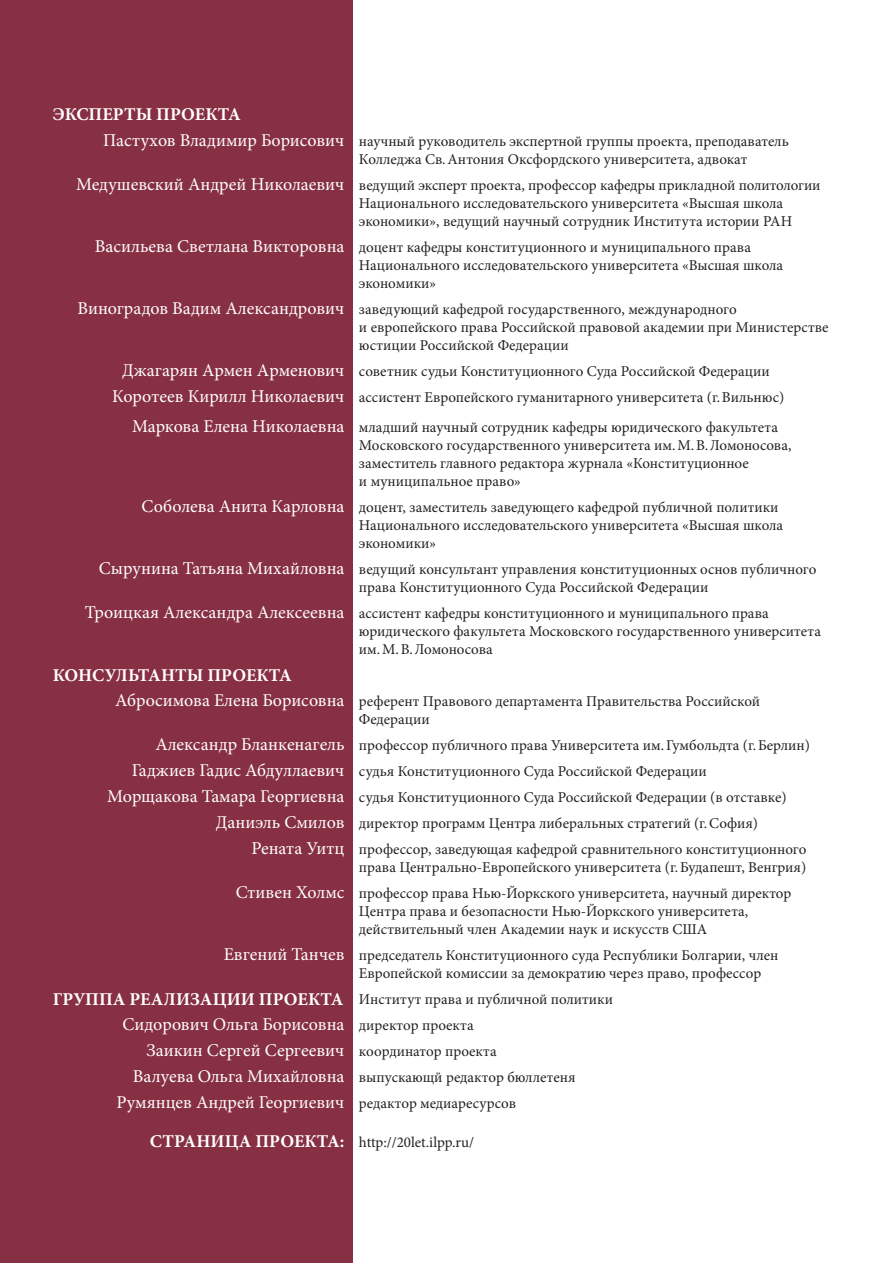
<style>
.page{position:relative;width:893px;height:1263px;background:#fff}
.page>*{position:absolute;margin:0;border:0;box-sizing:border-box;transform-origin:0 0}
.t1{font:18px "Minion Pro";color:#fff}
.эксперты{font:700 18px "Minion Pro";color:#fff}
.позиция{font:15px/18px "Minion Pro";color:#231f20}
</style>
<div class="page">
<div style="left:0;top:0;width:353px;height:1263px;background:#872f43"></div>
<p class="эксперты" style="left:53px;top:102px;width:189px">ЭКСПЕРТЫ ПРОЕКТА</p>
<p class="t1" style="left:103px;top:128px;width:243px">Пастухов Владимир Борисович</p>
<p class="позиция" style="left:359px;top:132px;width:431px">научный руководитель экспертной группы проекта, преподаватель<br>Колледжа Св.Антония Оксфордского университета, адвокат</p>
<p class="t1" style="left:76px;top:172px;width:270px">Медушевский Андрей Николаевич</p>
<p class="позиция" style="left:359px;top:176px;width:463px">ведущий эксперт проекта, профессор кафедры прикладной политологии<br>Национального исследовательского университета «Высшая школа экономики», ведущий научный сотрудник Института истории РАН</p>
<p class="t1" style="left:95px;top:234px;width:251px">Васильева Светлана Викторовна</p>
<p class="позиция" style="left:359px;top:238px;width:426px">доцент кафедры конституционного и муниципального права<br>Национального исследовательского университета «Высшая школа экономики»</p>
<p class="t1" style="left:78px;top:296px;width:268px">Виноградов Вадим Александрович</p>
<p class="позиция" style="left:359px;top:300px;width:471px">заведующий кафедрой государственного, международного<br>и европейского права Российской правовой академии при Министерстве юстиции Российской Федерации</p>
<p class="t1" style="left:122px;top:358px;width:224px">Джагарян Армен Арменович</p>
<p class="позиция" style="left:359px;top:362px;width:412px">советник судьи Конституционного Суда Российской Федерации</p>
<p class="t1" style="left:112px;top:384px;width:234px">Коротеев Кирилл Николаевич</p>
<p class="позиция" style="left:359px;top:388px;width:427px">ассистент Европейского гуманитарного университета (г.Вильнюс)</p>
<p class="t1" style="left:132px;top:414px;width:214px">Маркова Елена Николаевна</p>
<p class="позиция" style="left:359px;top:418px;width:434px">младший научный сотрудник кафедры юридического факультета Московского государственного университета им.М.В.Ломоносова, заместитель главного редактора журнала «Конституционное<br>и муниципальное право»</p>
<p class="t1" style="left:141px;top:494px;width:204px">Соболева Анита Карловна</p>
<p class="позиция" style="left:359px;top:498px;width:426px">доцент, заместитель заведующего кафедрой публичной политики<br>Национального исследовательского университета «Высшая школа экономики»</p>
<p class="t1" style="left:99px;top:556px;width:247px">Сырунина Татьяна Михайловна</p>
<p class="позиция" style="left:359px;top:560px;width:459px">ведущий консультант управления конституционных основ публичного права Конституционного Суда Российской Федерации</p>
<p class="t1" style="left:85px;top:600px;width:261px">Троицкая Александра Алексеевна</p>
<p class="позиция" style="left:359px;top:604px;width:464px">ассистент кафедры конституционного и муниципального права юридического факультета Московского государственного университета им.М.В.Ломоносова</p>
<p class="эксперты" style="left:53px;top:662px;width:241px">КОНСУЛЬТАНТЫ ПРОЕКТА</p>
<p class="t1" style="left:115px;top:688px;width:231px">Абросимова Елена Борисовна</p>
<p class="позиция" style="left:359px;top:692px;width:403px">референт Правового департамента Правительства Российской<br>Федерации</p>
<p class="t1" style="left:155px;top:732px;width:191px">Александр Бланкенагель</p>
<p class="позиция" style="left:359px;top:736px;width:453px">профессор публичного права Университета им.Гумбольдта (г.Берлин)</p>
<p class="t1" style="left:132px;top:758px;width:214px">Гаджиев Гадис Абдуллаевич</p>
<p class="позиция" style="left:359px;top:762px;width:349px">судья Конституционного Суда Российской Федерации</p>
<p class="t1" style="left:107px;top:784px;width:239px">Морщакова Тамара Георгиевна</p>
<p class="позиция" style="left:359px;top:788px;width:429px">судья Конституционного Суда Российской Федерации (в отставке)</p>
<p class="t1" style="left:216px;top:810px;width:130px">Даниэль Смилов</p>
<p class="позиция" style="left:359px;top:814px;width:401px">директор программ Центра либеральных стратегий (г.София)</p>
<p class="t1" style="left:251px;top:836px;width:94px">Рената Уитц</p>
<p class="позиция" style="left:359px;top:840px;width:449px">профессор, заведующая кафедрой сравнительного конституционного права Центрально-Европейского университета (г.Будапешт, Венгрия)</p>
<p class="t1" style="left:236px;top:880px;width:110px">Стивен Холмс</p>
<p class="позиция" style="left:359px;top:884px;width:434px">профессор права Нью-Йоркского университета, научный директор<br>Центра права и безопасности Нью-Йоркского университета, действительный член Академии наук и искусств США</p>
<p class="t1" style="left:224px;top:942px;width:122px">Евгений Танчев</p>
<p class="позиция" style="left:359px;top:946px;width:421px">председатель Конституционного суда Республики Болгарии, член<br>Европейской комиссии за демократию через право, профессор</p>
<p class="эксперты" style="left:53px;top:986px;width:292px">ГРУППА РЕАЛИЗАЦИИ ПРОЕКТА</p>
<p class="позиция" style="left:359px;top:990px;width:256px">Институт права и публичной политики</p>
<p class="t1" style="left:122px;top:1012px;width:224px">Сидорович Ольга Борисовна</p>
<p class="позиция" style="left:359px;top:1017px;width:116px">директор проекта</p>
<p class="t1" style="left:146px;top:1038px;width:199px">Заикин Сергей Сергеевич</p>
<p class="позиция" style="left:359px;top:1043px;width:139px">координатор проекта</p>
<p class="t1" style="left:133px;top:1064px;width:213px">Валуева Ольга Михайловна</p>
<p class="позиция" style="left:359px;top:1069px;width:218px">выпускающй редактор бюллетеня</p>
<p class="t1" style="left:117px;top:1091px;width:229px">Румянцев Андрей Георгиевич</p>
<p class="позиция" style="left:359px;top:1095px;width:159px">редактор медиаресурсов</p>
<p class="эксперты" style="left:150px;top:1129px;width:196px">СТРАНИЦА ПРОЕКТА:</p>
<p class="позиция" style="left:359px;top:1133px;width:117px">http://20let.ilpp.ru/</p>
</div>
